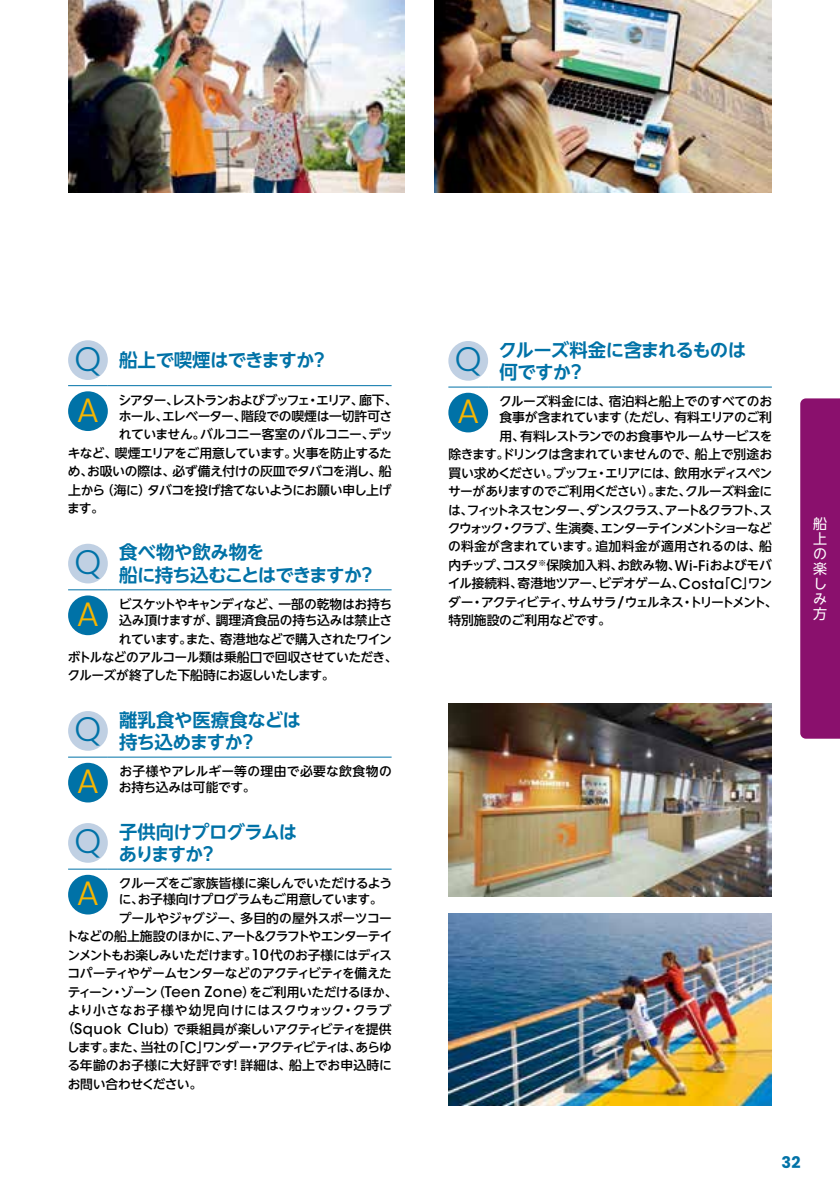
<style>
.page{position:relative;width:840px;height:1191px;background:#fff}
.page>*{position:absolute;margin:0;border:0;box-sizing:border-box;transform-origin:0 0}
.t1{font:300 34px "Poppins";color:#f8b600}
.t2{font:700 18.4px/22.6px "UD Shin Go NT Pro De";letter-spacing:-.04em;color:#0072a7}
.t3{font:700 16px "Poppins";color:#0072a7}
.t4{font:14px/15px "UD Shin Go NT Pro";color:#fff;text-align:justify}
.t5{font:500 12.8px/18.4px "UD Shin Go NT Pro";letter-spacing:-.04em;color:#000}
.t6{font:500 12.8px/16.4px "UD Shin Go NT Pro";letter-spacing:.015em;color:#000}
.t7{font:500 12.8px "UD Shin Go NT Pro";letter-spacing:-.085em;color:#000}
.t8{font:500 12.8px "UD Shin Go NT Pro";letter-spacing:-.06em;color:#000}
.t9{font:500 12.8px "UD Shin Go NT Pro";letter-spacing:.005em;color:#000}
.t10{font:500 12.8px "UD Shin Go NT Pro";letter-spacing:.04em;color:#000}
.t11{font:500 12.8px "UD Shin Go NT Pro";letter-spacing:-.015em;color:#000}
.s1{font-family:"Poppins";font-weight:300;font-size:34px}
.s2{font-family:"ITC Avant Garde Std";font-size:14.6px}
</style>
<div class="page">
<hr style="left:68px;top:385px;width:40px;height:1px;background:#0072a7">
<hr style="left:108px;top:385px;width:283px;height:1px;background:#0072a7">
<hr style="left:68px;top:589px;width:40px;height:1px;background:#0072a7">
<hr style="left:68px;top:757px;width:40px;height:1px;background:#0072a7">
<hr style="left:108px;top:589px;width:283px;height:1px;background:#0072a7">
<hr style="left:108px;top:757px;width:283px;height:1px;background:#0072a7">
<hr style="left:68px;top:868px;width:40px;height:1px;background:#0072a7">
<hr style="left:108px;top:868px;width:283px;height:1px;background:#0072a7">
<div style="left:68px;top:340px;width:40px;height:40px;background:#c0d0e3;border-radius:50%"></div>
<div style="left:68px;top:391px;width:40px;height:40px;background:#0072a7;border-radius:50%"></div>
<div style="left:68px;top:544px;width:40px;height:39px;background:#c0d0e3;border-radius:50%"></div>
<div style="left:68px;top:595px;width:40px;height:40px;background:#0072a7;border-radius:50%"></div>
<div style="left:68px;top:711px;width:40px;height:39px;background:#c0d0e3;border-radius:50%"></div>
<div style="left:68px;top:763px;width:40px;height:39px;background:#0072a7;border-radius:50%"></div>
<div style="left:68px;top:823px;width:40px;height:39px;background:#c0d0e3;border-radius:50%"></div>
<div style="left:68px;top:874px;width:40px;height:40px;background:#0072a7;border-radius:50%"></div>
<hr style="left:448px;top:387px;width:40px;height:1px;background:#0072a7">
<hr style="left:488px;top:387px;width:283px;height:1px;background:#0072a7">
<div style="left:448px;top:341px;width:40px;height:40px;background:#c0d0e3;border-radius:50%"></div>
<div style="left:448px;top:393px;width:40px;height:39px;background:#0072a7;border-radius:50%"></div>
<svg style="left:800px;top:398px;width:39px;height:340px;background:#8c1570"></svg>
<img style="left:68px;top:0;width:336px;height:193px">
<img style="left:434px;top:0;width:337px;height:193px">
<img style="left:448px;top:913px;width:323px;height:193px">
<img style="left:448px;top:703px;width:323px;height:193px">
<h2 class="t2" style="left:74px;top:348px;width:255px"><span class="s1">Q</span> 船上で喫煙はできますか？</h2>
<h1 class="t1" style="left:77px;top:390px;width:24px">A</h1>
<p class="t5" style="left:118px;top:391px;width:280px;line-height:16.2px">シアター、レストランおよびブッフェ・エリア、廊下、ホール、エレベーター、階段での喫煙は一切許可さ</p>
<p class="t5" style="left:67px;top:425px;width:327px;text-align:justify;text-indent:52px">れていません。バルコニー客室のバルコニー、デッキなど、喫煙エリアをご用意しています。火事を防止するため、お吸いの際は、必ず備え付けの灰皿でタバコを消し、船上から（海に）タバコを投げ捨てないようにお願い申し上げます。</p>
<h2 class="t2" style="left:119px;top:540px;width:258px;text-indent:-45px"><span class="s1">Q</span> 食べ物や飲み物を<br>船に持ち込むことはできますか？</h2>
<h1 class="t1" style="left:77px;top:594px;width:24px">A</h1>
<p class="t5" style="left:119px;top:595px;width:275px;line-height:16.4px">ビスケットやキャンディなど、一部の乾物はお持ち込み頂けますが、調理済食品の持ち込みは禁止さ</p>
<p class="t5" style="left:67px;top:629px;width:331px;text-indent:51px">れています。また、寄港地などで購入されたワインボトルなどのアルコール類は乗船口で回収させていただき、クルーズが終了した下船時にお返しいたします。</p>
<h2 class="t2" style="left:74px;top:707px;width:228px;text-align:center"><span class="s1">Q</span> 離乳食や医療食などは持ち込めますか？</h2>
<h1 class="t1" style="left:77px;top:761px;width:24px">A</h1>
<p class="t6" style="left:119px;top:762px;width:274px">お子様やアレルギー等の理由で必要な飲食物のお持ち込みは可能です。</p>
<h2 class="t2" style="left:119px;top:819px;width:179px;text-indent:-44px"><span class="s1">Q</span> 子供向けプログラムはありますか？</h2>
<h1 class="t1" style="left:77px;top:873px;width:24px">A</h1>
<p class="t5" style="left:119px;top:874px;width:275px;line-height:16.4px">クルーズをご家族皆様に楽しんでいただけるように、お子様向けプログラムもご用意しています。</p>
<p class="t11" style="left:119px;top:907px;width:274px">プールやジャグジー、多目的の屋外スポーツコー</p>
<p class="t8" style="left:66px;top:926px;width:328px">トなどの船上施設のほかに、アート＆クラフトやエンターテイ</p>
<p class="t5" style="left:67px;top:945px;width:326px">ンメントもお楽しみいただけます。<span class="s2">10</span>代のお子様にはディス</p>
<p class="t5" style="left:67px;top:963px;width:326px">コパーティやゲームセンターなどのアクティビティを備えた</p>
<p class="t5" style="left:68px;top:982px;width:331px">ティーン・ゾーン（<span class="s2">Teen Zone</span>）をご利用いただけるほか、</p>
<p class="t10" style="left:68px;top:999px;width:325px">より小さなお子様や幼児向けにはスクウォック・クラブ</p>
<p class="t5" style="left:61px;top:1019px;width:331px">（<span class="s2">Squok Club</span>）で乗組員が楽しいアクティビティを提供</p>
<p class="t7" style="left:67px;top:1036px;width:326px">します。また、当社の「<span class="s2">C</span>」ワンダー・アクティビティは、あらゆ</p>
<p class="t9" style="left:67px;top:1055px;width:326px">る年齢のお子様に大好評です！詳細は、船上でお申込時に</p>
<p class="t5" style="left:68px;top:1074px;width:136px">お問い合わせください。</p>
<h2 class="t2" style="left:499px;top:338px;width:248px;text-indent:-45px"><span class="s1">Q</span> クルーズ料金に含まれるものは何ですか？</h2>
<h1 class="t1" style="left:457px;top:391px;width:24px">A</h1>
<p class="t5" style="left:498px;top:393px;width:274px;line-height:16.4px">クルーズ料金には、宿泊料と船上でのすべてのお食事が含まれています（ただし、有料エリアのご利</p>
<p class="t5" style="left:447px;top:426px;width:331px;text-indent:52px">用、有料レストランでのお食事やルームサービスを除きます。ドリンクは含まれていませんので、船上で別途お買い求めください。ブッフェ・エリアには、飲用水ディスペンサーがありますのでご利用ください）。また、クルーズ料金には、フィットネスセンター、ダンスクラス、アート＆クラフト、スクウォック・クラブ、生演奏、エンターテインメントショーなどの料金が含まれています。追加料金が適用されるのは、船内チップ、コスタ<sup>※</sup>保険加入料、お飲み物、<span class="s2">Wi-Fi</span>およびモバイル接続料、寄港地ツアー、ビデオゲーム、<span class="s2">Costa</span>「<span class="s2">C</span>」ワンダー・アクティビティ、サムサラ<span class="s2">/</span>ウェルネス・トリートメント、特別施設のご利用などです。</p>
<p class="t4" style="left:812px;top:516px;width:15px">船上の楽しみ方</p>
<p class="t3" style="left:781px;top:1153px;width:20px">32</p>
</div>
